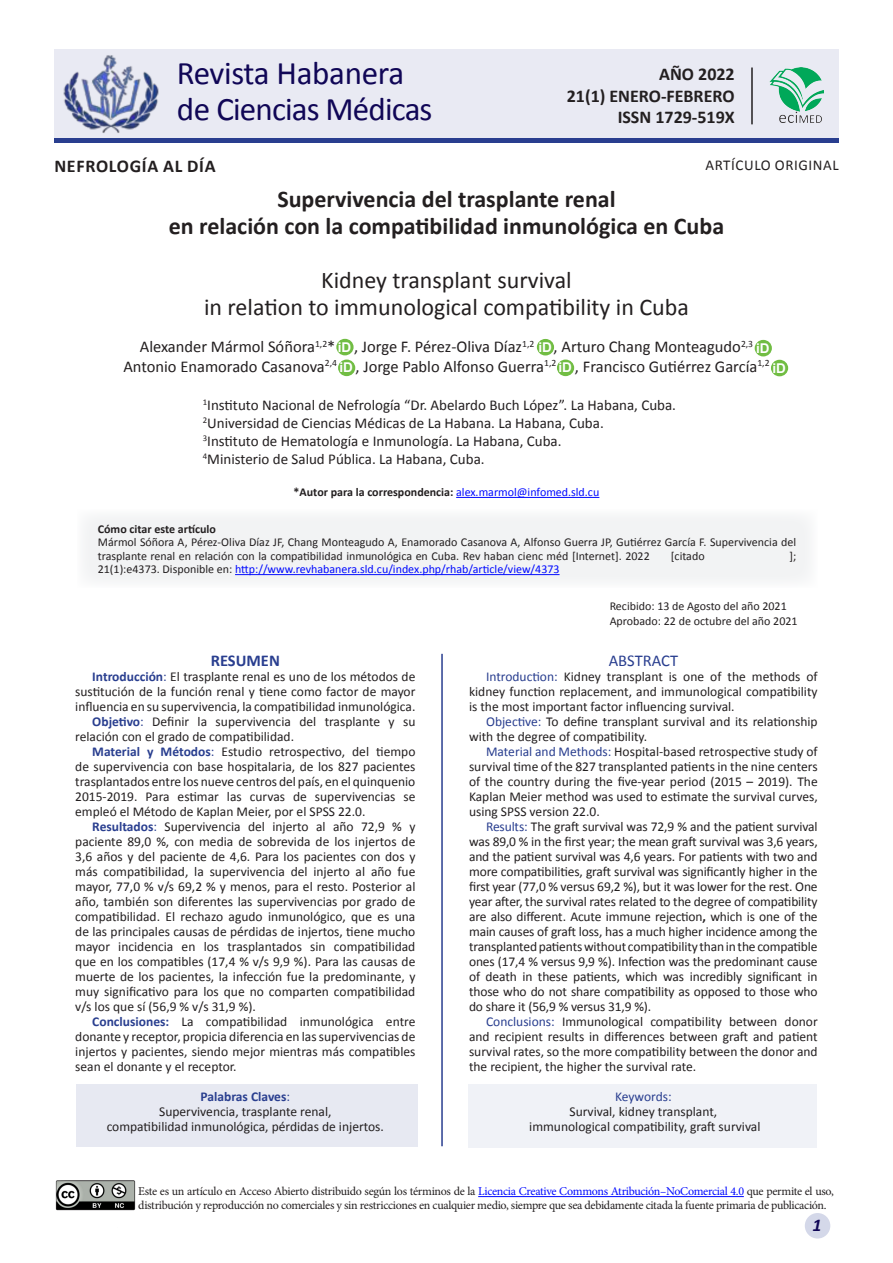
<style>
.page{position:relative;width:893px;height:1263px;background:#fff}
.page>*{position:absolute;margin:0;border:0;box-sizing:border-box;transform-origin:0 0}
.t1{font:33px "Calibri";letter-spacing:-.025em;color:#100656}
.t2{font:700 24px "Calibri";color:#231f20}
.t3{font:24px "Calibri";color:#231f20}
.Titulo_Español{font:700 18px "Calibri";color:#231f20}
.Titulo_Español-2{font:700 18px "Calibri";letter-spacing:.04em;color:#231f20}
.t4{font:italic 700 18px "Calibri";color:#100656}
.t5{font:16.5px "Calibri";color:#231f20}
.t6{font:16.5px "Calibri";color:#293e8f}
.t7{font:700 16.5px "Calibri";color:#293e8f}
.Titulo_Español-3{font:15px "Calibri";color:#231f20}
.Titulo_Español-4{font:15px "Calibri";letter-spacing:.04em;color:#231f20}
.Normal__Web{font:13.5px/15px "Calibri";color:#231f20;text-align:justify}
.t8{font:700 13.5px "Calibri";color:#293e8f}
.t9{font:700 13.5px "Arial";color:#fff}
.t10{font:13.5px "Calibri";letter-spacing:-.005em;color:#293e8f}
.t11{font:12px/13.5px "Calibri";color:#231f20}
.t12{font:12px/13.5px "Minion Pro";letter-spacing:-.025em;color:#231f20}
.t13{font:12px "Calibri";color:#0009ff}
.t14{font:700 12px "Calibri";color:#231f20}
.s1{font-weight:400;color:#0009ff}
.s2{color:#231f20}
.s3{font-weight:700;color:#293e8f}
.s4{color:#293e8f}
.s5{font-weight:400}
.s6{font-weight:700}
.s7{color:#0009ff}
</style>
<div class="page">
<div style="left:805px;top:1213px;width:25px;height:25px;background:#d4d8e9;border-radius:50%"></div>
<hr style="left:456px;top:497px;width:143px;height:1px;background:#0009ff">
<div style="left:77px;top:1084px;width:341px;height:63px;background:#e7e9f2"></div>
<div style="left:469px;top:1084px;width:348px;height:63px;background:#f0f2f7"></div>
<div style="left:54px;top:49px;width:785px;height:89px;background:#e9eaf3"></div>
<img style="left:63px;top:55px;width:96px;height:78px">
<hr style="left:751px;top:68px;width:2px;height:56px;background:#231f20">
<img style="left:770px;top:67px;width:53px;height:56px">
<hr style="left:54px;top:138px;width:785px;height:4px;background:#293e8f">
<div style="left:77px;top:509px;width:740px;height:79px;background:#f2f3f4"></div>
<hr style="left:235px;top:574px;width:325px;height:1px;background:#0009ff">
<hr style="left:478px;top:1196px;width:266px;height:1px;background:#0009ff">
<img style="left:55px;top:1180px;width:80px;height:30px">
<hr style="left:441px;top:654px;width:2px;height:492px;background:#293e8f">
<div style="left:755px;top:340px;width:17px;height:16px;background:#71bd43;border-radius:50%"></div>
<div style="left:537px;top:339px;width:17px;height:16px;background:#71bd43;border-radius:50%"></div>
<div style="left:336px;top:339px;width:18px;height:16px;background:#71bd43;border-radius:50%"></div>
<div style="left:771px;top:360px;width:17px;height:16px;background:#71bd43;border-radius:50%"></div>
<div style="left:557px;top:360px;width:17px;height:16px;background:#71bd43;border-radius:50%"></div>
<div style="left:338px;top:360px;width:17px;height:16px;background:#71bd43;border-radius:50%"></div>
<p class="t1" style="left:177px;top:52px;width:229px">Revista Habanera</p>
<p class="t1" style="left:177px;top:88px;width:257px">de Ciencias Médicas</p>
<p class="Titulo_Español-2" style="left:54px;top:155px;width:163px">NEFROLOGÍA AL DÍA</p>
<p class="Titulo_Español" style="left:659px;top:62px;width:77px">AÑO 2022</p>
<p class="Titulo_Español" style="left:567px;top:84px;width:169px">21(1) ENERO-FEBRERO</p>
<p class="Titulo_Español" style="left:618px;top:106px;width:119px">ISSN 1729-519X</p>
<p class="Titulo_Español-4" style="left:705px;top:155px;width:135px">ARTÍCULO ORIGINAL</p>
<p class="t2" style="left:277px;top:184px;width:340px">Supervivencia del trasplante renal</p>
<p class="t2" style="left:169px;top:211px;width:557px">en relación con la compatibilidad inmunológica en Cuba</p>
<p class="t3" style="left:321px;top:265px;width:252px">Kidney transplant survival</p>
<p class="t3" style="left:204px;top:292px;width:486px">in relation to immunological compatibility in Cuba</p>
<p class="t5" style="left:140px;top:336px;width:615px">Alexander Mármol Sóñora<sup>1,2</sup>* , Jorge F. Pérez-Oliva Díaz<sup>1,2</sup> , Arturo Chang Monteagudo<sup>2,3</sup></p>
<p class="t5" style="left:123px;top:356px;width:648px">Antonio Enamorado Casanova<sup>2,4</sup> , Jorge Pablo Alfonso Guerra<sup>1,2</sup> , Francisco Gutiérrez García<sup>1,2</sup></p>
<p class="Titulo_Español-3" style="left:203px;top:395px;width:475px"><sup>1</sup>Instituto Nacional de Nefrología “Dr. Abelardo Buch López”. La Habana, Cuba.</p>
<p class="Titulo_Español-3" style="left:203px;top:413px;width:402px"><sup>2</sup>Universidad de Ciencias Médicas de La Habana. La Habana, Cuba.</p>
<p class="Titulo_Español-3" style="left:203px;top:431px;width:360px"><sup>3</sup>Instituto de Hematología e Inmunología. La Habana, Cuba.</p>
<p class="Titulo_Español-3" style="left:203px;top:449px;width:283px"><sup>4</sup>Ministerio de Salud Pública. La Habana, Cuba.</p>
<p class="t14" style="left:294px;top:484px;width:307px">*Autor para la correspondencia: <span class="s1">alex.marmol@infomed.sld.cu</span></p>
<p class="t9" style="left:338px;top:338px;width:15px">iD</p>
<p class="t9" style="left:538px;top:338px;width:15px">iD</p>
<p class="t9" style="left:756px;top:339px;width:15px">iD</p>
<p class="t9" style="left:340px;top:359px;width:15px">iD</p>
<p class="t9" style="left:558px;top:359px;width:15px">iD</p>
<p class="t9" style="left:772px;top:359px;width:15px">iD</p>
<p class="t14" style="left:98px;top:521px;width:120px">Cómo citar este artículo</p>
<p class="t11" style="left:98px;top:535px;width:700px">Mármol Sóñora A, Pérez-Oliva Díaz JF, Chang Monteagudo A, Enamorado Casanova A, Alfonso Guerra JP, Gutiérrez García F. Supervivencia del trasplante renal en relación con la compatibilidad inmunológica en Cuba. Rev haban cienc méd [Internet]. 2022</p>
<p class="t11" style="left:671px;top:549px;width:35px">[citado</p>
<p class="t11" style="left:789px;top:549px;width:8px">];</p>
<p class="t13" style="left:98px;top:562px;width:463px"><span class="s2">21(1):e4373. Disponible en:</span> http://www.revhabanera.sld.cu/index.php/rhab/article/view/4373</p>
<p class="t11" style="left:610px;top:600px;width:179px">Recibido: 13 de Agosto del año 2021</p>
<p class="t11" style="left:610px;top:614px;width:189px">Aprobado: 22 de octubre del año 2021</p>
<p class="t7" style="left:211px;top:650px;width:71px">RESUMEN</p>
<p class="Normal__Web" style="left:75px;top:669px;width:342px;text-indent:17px"><span class="s3">Introducción</span><span class="s4">:</span> El trasplante renal es uno de los métodos de sustitución de la función renal y tiene como factor de mayor influencia en su supervivencia, la compatibilidad inmunológica.</p>
<p class="Normal__Web" style="left:75px;top:714px;width:342px;text-indent:17px"><span class="s3">Objetivo</span><span class="s4">:</span> Definir la supervivencia del trasplante y su relación con el grado de compatibilidad.</p>
<p class="Normal__Web" style="left:75px;top:744px;width:342px;text-indent:17px"><span class="s3">Material y Métodos</span><span class="s4">:</span> Estudio retrospectivo, del tiempo de supervivencia con base hospitalaria, de los 827 pacientes trasplantados entre los nueve centros del país, en el quinquenio 2015-2019. Para estimar las curvas de supervivencias se empleó el Método de Kaplan Meier, por el SPSS 22.0.</p>
<p class="Normal__Web" style="left:75px;top:819px;width:342px;text-indent:17px"><span class="s3">Resultados</span><span class="s4">:</span> Supervivencia del injerto al año 72,9 % y paciente 89,0 %, con media de sobrevida de los injertos de 3,6 años y del paciente de 4,6. Para los pacientes con dos y más compatibilidad, la supervivencia del injerto al año fue mayor, 77,0 % v/s 69,2 % y menos, para el resto. Posterior al año, también son diferentes las supervivencias por grado de compatibilidad. El rechazo agudo inmunológico, que es una de las principales causas de pérdidas de injertos, tiene mucho mayor incidencia en los trasplantados sin compatibilidad que en los compatibles (17,4 % v/s 9,9 %). Para las causas de muerte de los pacientes, la infección fue la predominante, y muy significativo para los que no comparten compatibilidad v/s los que sí (56,9 % v/s 31,9 %).</p>
<p class="Normal__Web" style="left:75px;top:1014px;width:342px;text-indent:17px"><span class="s3">Conclusiones:</span> La compatibilidad inmunológica entre donante y receptor, propicia diferencia en las supervivencias de injertos y pacientes, siendo mejor mientras más compatibles sean el donante y el receptor.</p>
<p class="t8" style="left:201px;top:1088px;width:91px">Palabras Claves<span class="s5">:</span></p>
<p class="Normal__Web" style="left:159px;top:1104px;width:174px">Supervivencia, trasplante renal,</p>
<p class="Normal__Web" style="left:107px;top:1119px;width:279px">compatibilidad inmunológica, pérdidas de injertos.</p>
<p class="t6" style="left:609px;top:650px;width:71px">ABSTRACT</p>
<p class="Normal__Web" style="left:469px;top:669px;width:350px;text-indent:17px"><span class="s4">Introduction:</span> Kidney transplant is one of the methods of kidney function replacement, and immunological compatibility is the most important factor influencing survival.</p>
<p class="Normal__Web" style="left:469px;top:714px;width:350px;text-indent:17px"><span class="s4">Objective:</span> To define transplant survival and its relationship with the degree of compatibility.</p>
<p class="Normal__Web" style="left:469px;top:744px;width:350px;text-indent:17px"><span class="s4">Material and Methods:</span> Hospital-based retrospective study of survival time of the 827 transplanted patients in the nine centers of the country during the five-year period (2015 – 2019). The Kaplan Meier method was used to estimate the survival curves, using SPSS version 22.0.</p>
<p class="Normal__Web" style="left:469px;top:819px;width:350px;text-indent:17px"><span class="s4">Results:</span> The graft survival was 72,9 % and the patient survival was 89,0 % in the first year; the mean graft survival was 3,6 years, and the patient survival was 4,6 years. For patients with two and more compatibilities, graft survival was significantly higher in the first year (77,0 % versus 69,2 %), but it was lower for the rest. One year after, the survival rates related to the degree of compatibility are also different. Acute immune rejection<span class="s6">,</span> which is one of the main causes of graft loss, has a much higher incidence among the transplanted patients without compatibility than in the compatible ones (17,4 % versus 9,9 %). Infection was the predominant cause of death in these patients, which was incredibly significant in those who do not share compatibility as opposed to those who do share it (56,9 % versus 31,9 %).</p>
<p class="Normal__Web" style="left:469px;top:1014px;width:350px;text-indent:17px"><span class="s4">Conclusions:</span> Immunological compatibility between donor and recipient results in differences between graft and patient survival rates, so the more compatibility between the donor and the recipient, the higher the survival rate.</p>
<p class="t10" style="left:615px;top:1088px;width:58px">Keywords:</p>
<p class="Normal__Web" style="left:569px;top:1104px;width:149px">Survival, kidney transplant,</p>
<p class="Normal__Web" style="left:529px;top:1119px;width:233px">immunological compatibility, graft survival</p>
<p class="t12" style="left:138px;top:1185px;width:697px">Este es un artículo en Acceso Abierto distribuido según los términos de la <span class="s7">Licencia Creative Commons Atribución–NoComercial 4.0</span> que permite el uso, distribución y reproducción no comerciales y sin restricciones en cualquier medio, siempre que sea debidamente citada la fuente primaria de publicación.</p>
<p class="t4" style="left:812px;top:1213px;width:11px">1</p>
</div>
